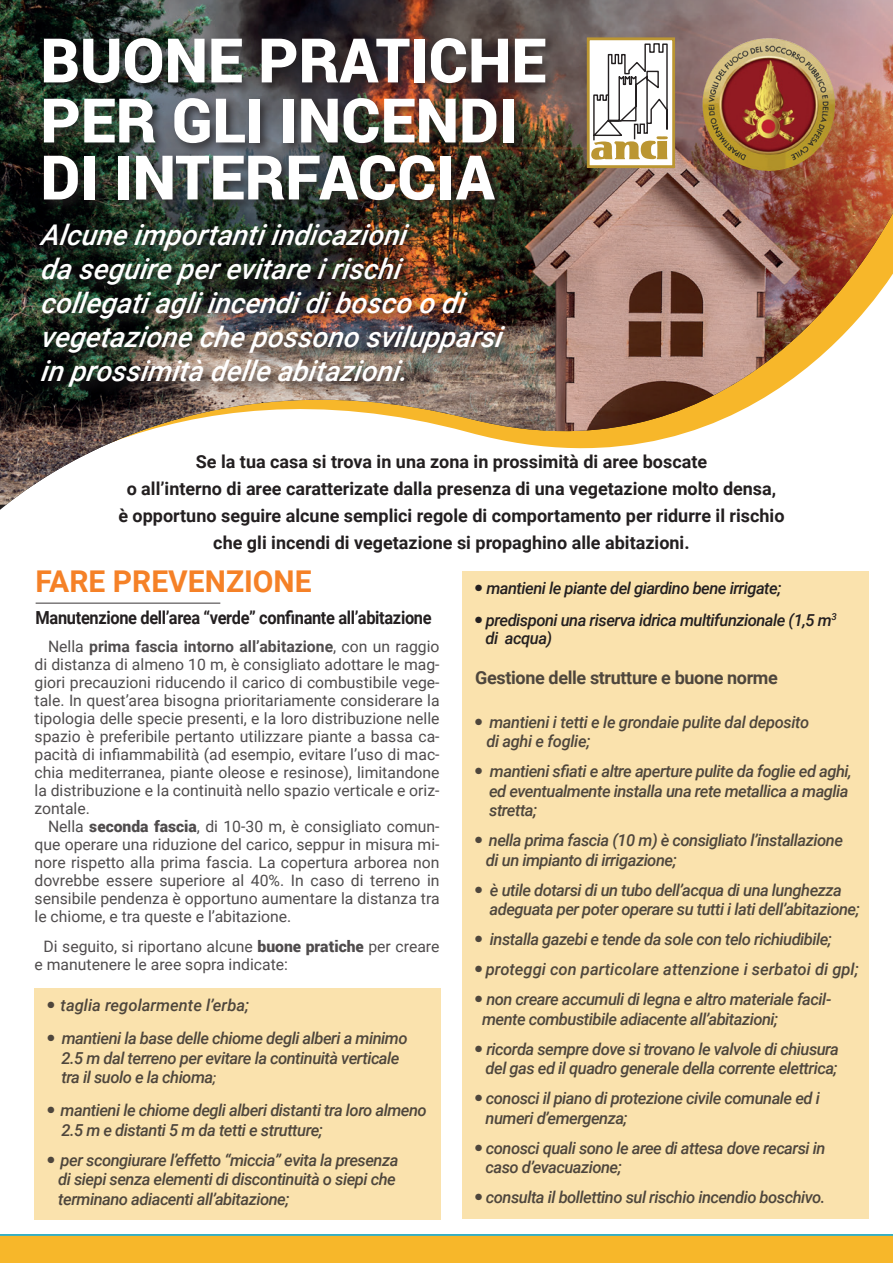
<style>
.page{position:relative;width:893px;height:1263px;background:#fff}
.page>*{position:absolute;margin:0;border:0;box-sizing:border-box;transform-origin:0 0}
.t1{font:900 61.5px/58.5px "Roboto";color:#fff}
.t2{font:700 30px "Roboto";color:#f58127}
.t3{font:italic 500 28.5px/34.2px "Roboto";color:#fff}
.t4{font:700 18px/27px "Roboto";color:#231f20;text-align:center}
.t5{font:700 18px "Roboto";letter-spacing:-.02em;color:#231f20;scale:.91 1}
.t6{font:700 18px "Roboto";letter-spacing:-.02em;color:#231f20}
.t7{font:italic 500 16.5px/19.5px "Roboto";letter-spacing:-.03em;color:#231f20}
.t8{font:italic 500 16.5px "Roboto";color:#231f20}
.t9{font:15.75px/18px "Roboto";color:#231f20;text-align:justify}
.s1{font-weight:700}
.s2{font-weight:900}
.s3{font-size:14.25px}
</style>
<div class="page">
<div style="left:0;top:1234px;width:893px;height:29px;background:#f7b72a"></div>
<div style="left:35px;top:988px;width:406px;height:231px;background:#fae2ad"></div>
<div style="left:462px;top:572px;width:406px;height:647px;background:#fae2ad"></div>
<img style="left:0;top:0;width:893px;height:505px">
<div style="left:40px;top:35px;width:518px;height:178px;background:#231f20;opacity:.75"></div>
<div style="left:39px;top:222px;width:481px;height:179px;background:#231f20;opacity:.75"></div>
<hr style="left:36px;top:602px;width:184px;height:2px;background:#231f20">
<div style="left:588px;top:39px;width:86px;height:128px;background:#fff"></div>
<div style="left:587px;top:37px;width:88px;height:131px;border:3px solid #bb9632"></div>
<svg style="left:591px;top:43px;width:77px;height:117px"></svg>
<img style="left:702px;top:38px;width:63px;height:86px">
<h1 class="t1" style="left:40px;top:29px;width:507px">BUONE PRATICHE<br>PER GLI INCENDI<br>DI INTERFACCIA</h1>
<h3 class="t3" style="left:40px;top:218px;width:469px">Alcune imp ortantiindicazioni<br>da seg uire p erevitare irischi collegatiagliincendidibosco o di vegetazione che p ossono svilupparsi in p rossimità delle abitazioni.</h3>
<p class="t4" style="left:118px;top:448px;width:668px">Se la tua casa si trova in una zona in prossimità di aree boscate<br>o all’interno di aree caratterizate dalla presenza di una vegetazione molto densa,<br>è opportuno seguire alcune semplici regole di comportamento per ridurre il rischio che gli incendi di vegetazione si propaghino alle abitazioni.</p>
<p class="t7" style="left:475px;top:579px;width:307px">● mantieni le piante del giardino bene irrigate;</p>
<p class="t7" style="left:486px;top:611px;width:353px;line-height:18px;text-indent:-10px">● predisponi una riserva idrica multifunzionale (1,5 m<sup>3 </sup>di acqua)</p>
<h2 class="t2" style="left:36px;top:564px;width:278px">FARE PREVENZIONE</h2>
<p class="t5" style="left:36px;top:608px;width:437px">Manutenzione dell’area “verde” confinante all’abitazione</p>
<p class="t9" style="left:35px;top:637px;width:407px;text-indent:13px">Nella <span class="s1">prima fascia intorno all’abitazione</span>, con un raggio di distanza di almeno 10 m, è consigliato adottare le mag&shy;giori precauzioni riducendo il carico di combustibile vege&shy;tale. In quest’area bisogna prioritariamente considerare la tipologia delle specie presenti, e la loro distribuzione nelle spazio è preferibile pertanto utilizzare piante a bassa ca&shy;pacità di infiammabilità (ad esempio, evitare l’uso di mac&shy;chia mediterranea, piante oleose e resinose), limitandone la distribuzione e la continuità nello spazio verticale e oriz&shy;zontale.</p>
<p class="t9" style="left:35px;top:817px;width:407px;text-indent:13px">Nella <span class="s2">seconda fascia</span>, di 10-30 m, è consigliato comun&shy;que operare una riduzione del carico, seppur in misura mi&shy;nore rispetto alla prima fascia. La copertura arborea non dovrebbe essere superiore al 40%. In caso di terreno in sensibile pendenza è opportuno aumentare la distanza tra le chiome, e tra queste e l’abitazione.</p>
<p class="t9" style="left:35px;top:937px;width:406px;text-indent:9px">Di seguito, si riportano alcune <span class="s2">buone pratiche</span> per creare e manutenere le aree sopra indicate:</p>
<p class="t6" style="left:475px;top:667px;width:304px">Gestione delle strutture e buone norme</p>
<p class="t7" style="left:486px;top:712px;width:324px;text-indent:-11px">● mantieni i tetti e le grondaie pulite dal deposito di aghi e foglie;</p>
<p class="t7" style="left:489px;top:762px;width:364px;text-indent:-14px">● mantieni sfiati e altre aperture pulite da foglie ed aghi, ed eventualmente installa una rete metallica a maglia stretta;</p>
<p class="t7" style="left:486px;top:831px;width:358px;text-indent:-11px">● nella prima fascia (10 m) è consigliato l’installazione di un impianto di irrigazione;</p>
<p class="t7" style="left:490px;top:880px;width:372px;text-indent:-14px">● è utile dotarsi di un tubo dell’acqua di una lunghezza adeguata per poter operare su tutti i lati dell’abitazione;</p>
<p class="t7" style="left:475px;top:930px;width:358px">● installa gazebi e tende da sole con telo richiudibile;</p>
<p class="t8" style="left:475px;top:960px;width:385px">● proteggi con particolare attenzione i serbatoi di gpl;</p>
<p class="t7" style="left:482px;top:990px;width:351px;text-indent:-7px">● non creare accumuli di legna e altro materiale facil&shy;mente combustibile adiacente all’abitazioni;</p>
<p class="t7" style="left:475px;top:1039px;width:365px;text-align:center">● ricorda sempre dove si trovano le valvole di chiusura del gas ed il quadro generale della corrente elettrica;</p>
<p class="t7" style="left:486px;top:1089px;width:336px;text-indent:-10px">● conosci il piano di protezione civile comunale ed i numeri d’emergenza;</p>
<p class="t7" style="left:486px;top:1138px;width:341px;text-indent:-10px">● conosci quali sono le aree di attesa dove recarsi in caso d’evacuazione;</p>
<p class="t7" style="left:475px;top:1188px;width:352px">● consulta il bollettino sul rischio incendio boschivo.</p>
<p class="t8" style="left:48px;top:996px;width:203px">● taglia regolarmente l’erba;</p>
<p class="t7" style="left:61px;top:1029px;width:348px;text-indent:-14px">● mantieni la base delle chiome degli alberi a minimo<br>2.5 m dal terreno per evitare la continuità verticale tra il suolo e la chioma<span class="s3">;</span></p>
<p class="t7" style="left:61px;top:1101px;width:367px;text-indent:-14px">● mantieni le chiome degli alberi distanti tra loro almeno<br>2.5 m e distanti 5 m da tetti e strutture;</p>
<p class="t7" style="left:58px;top:1150px;width:342px;text-indent:-11px">● per scongiurare l’effetto “miccia” evita la presenza di siepi senza elementi di discontinuità o siepi che terminano adiacenti all’abitazione;</p>
</div>
